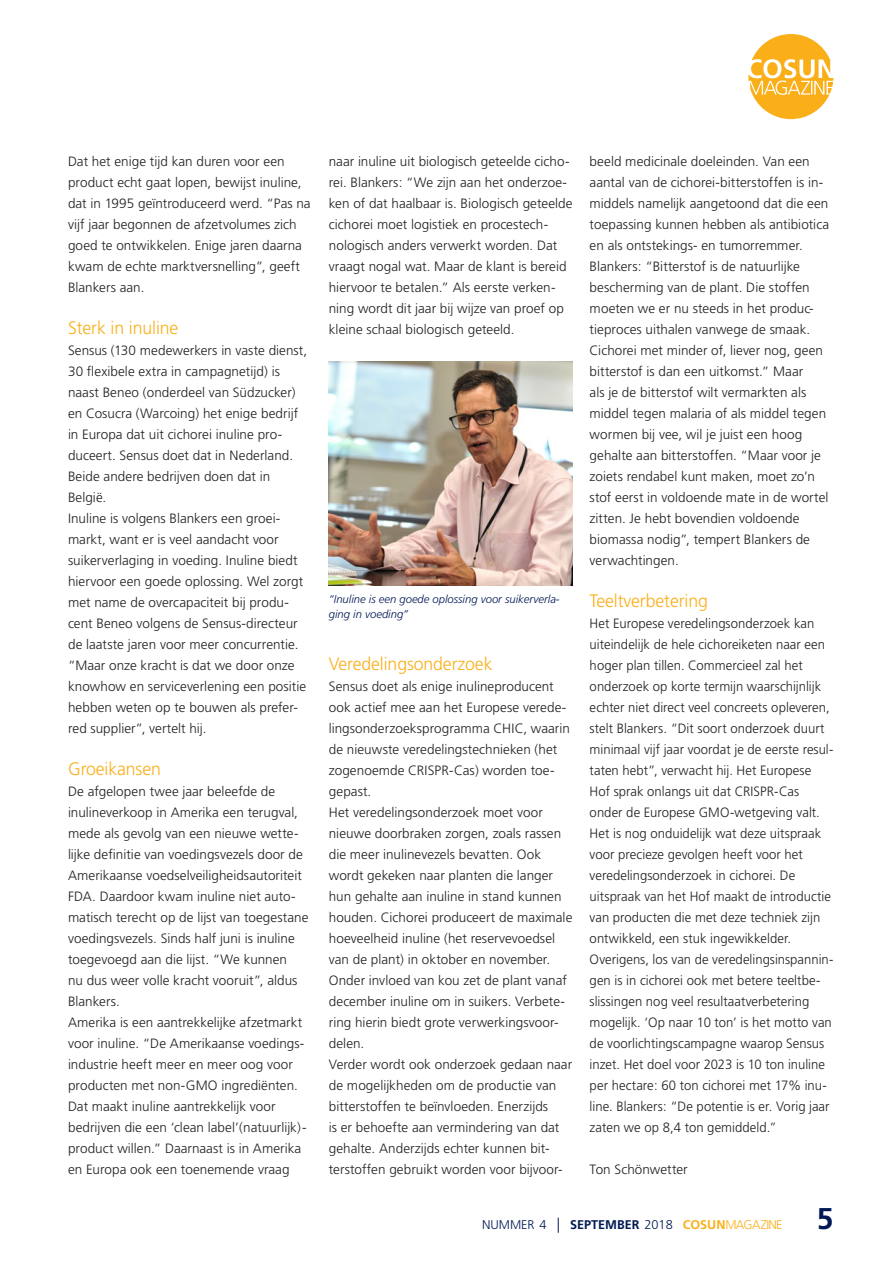
<style>
.page{position:relative;width:893px;height:1263px;background:#fff}
.page>*{position:absolute;margin:0;border:0;box-sizing:border-box;transform-origin:0 0}
.t1{font:700 30px "Frutiger";color:#001954}
.Tussenkop___Quote{font:300 18px "Frutiger";letter-spacing:-.005em;color:#faaf18}
.Platte__body__tekst{font:300 13.5px/21px "Frutiger";color:#231f20}
.t2{font:700 12.6px "Frutiger";color:#001954}
.IRS_Onderschrift{font:italic 300 11.25px/15px "Frutiger";color:#001954}
.s1{font-weight:300}
.s2{font-weight:300;font-size:12.75px}
.s3{font-weight:300;font-size:15px}
.s4{color:#faaf18}
.s5{font-weight:300;color:#faaf18}
</style>
<div class="page">
<img style="left:329px;top:361px;width:244px;height:225px">
<svg style="left:748px;top:34px;width:85px;height:85px"></svg>
<p class="Platte__body__tekst" style="left:68px;top:151px;width:244px">Dat het enige tijd kan duren voor een product echt gaat lopen, bewijst inuline, dat in 1995 geïntroduceerd werd. “Pas na vijf jaar begonnen de afzetvolumes zich goed te ontwikkelen. Enige jaren daarna kwam de echte marktversnelling”, geeft Blankers aan.</p>
<p class="Tussenkop___Quote" style="left:68px;top:317px;width:112px">Sterk in inuline</p>
<p class="Platte__body__tekst" style="left:68px;top:340px;width:241px">Sensus (130 medewerkers in vaste dienst, 30 flexibele extra in campagnetijd) is naast Beneo (onderdeel van Südzucker) en Cosucra (Warcoing) het enige bedrijf in Europa dat uit cichorei inuline pro&shy;duceert. Sensus doet dat in Nederland.<br>Beide andere bedrijven doen dat in België.</p>
<p class="Platte__body__tekst" style="left:68px;top:508px;width:240px">Inuline is volgens Blankers een groei&shy;markt, want er is veel aandacht voor suikerverlaging in voeding. Inuline biedt hiervoor een goede oplossing. Wel zorgt met name de overcapaciteit bij produ&shy;cent Beneo volgens de Sensus-directeur de laatste jaren voor meer concurrentie. “Maar onze kracht is dat we door onze knowhow en serviceverlening een positie hebben weten op te bouwen als prefer&shy;red supplier”, vertelt hij.</p>
<p class="Tussenkop___Quote" style="left:68px;top:758px;width:94px">Groeikansen</p>
<p class="Platte__body__tekst" style="left:68px;top:781px;width:242px">De afgelopen twee jaar beleefde de inulineverkoop in Amerika een terugval, mede als gevolg van een nieuwe wette&shy;lijke definitie van voedingsvezels door de Amerikaanse voedselveiligheidsautoriteit FDA. Daardoor kwam inuline niet auto&shy;matisch terecht op de lijst van toegestane voedingsvezels. Sinds half juni is inuline toegevoegd aan die lijst. “We kunnen<br>nu dus weer volle kracht vooruit”, aldus Blankers.</p>
<p class="Platte__body__tekst" style="left:68px;top:1012px;width:240px">Amerika is een aantrekkelijke afzetmarkt voor inuline. “De Amerikaanse voedings&shy;industrie heeft meer en meer oog voor producten met non-GMO ingrediënten.<br>Dat maakt inuline aantrekkelijk voor bedrijven die een ‘clean label’(natuurlijk)- product willen.” Daarnaast is in Amerika en Europa ook een toenemende vraag</p>
<p class="Platte__body__tekst" style="left:329px;top:151px;width:245px">naar inuline uit biologisch geteelde cicho&shy;rei. Blankers: “We zijn aan het onderzoe&shy;ken of dat haalbaar is. Biologisch geteelde cichorei moet logistiek en procestech&shy;nologisch anders verwerkt worden. Dat vraagt nogal wat. Maar de klant is bereid hiervoor te betalen.” Als eerste verken&shy;ning wordt dit jaar bij wijze van proef op kleine schaal biologisch geteeld.</p>
<p class="IRS_Onderschrift" style="left:329px;top:591px;width:232px">“Inuline is een goede oplossing voor suikerverla&shy;ging in voeding”</p>
<p class="Tussenkop___Quote" style="left:329px;top:653px;width:165px">Veredelingsonderzoek</p>
<p class="Platte__body__tekst" style="left:329px;top:676px;width:242px">Sensus doet als enige inulineproducent ook actief mee aan het Europese verede&shy;lingsonderzoeksprogramma CHIC, waarin de nieuwste veredelingstechnieken (het zogenoemde CRISPR-Cas) worden toe&shy;gepast.</p>
<p class="Platte__body__tekst" style="left:329px;top:802px;width:245px">Het veredelingsonderzoek moet voor nieuwe doorbraken zorgen, zoals rassen die meer inulinevezels bevatten. Ook wordt gekeken naar planten die langer hun gehalte aan inuline in stand kunnen houden. Cichorei produceert de maximale hoeveelheid inuline (het reservevoedsel van de plant) in oktober en november.<br>Onder invloed van kou zet de plant vanaf december inuline om in suikers. Verbete&shy;ring hierin biedt grote verwerkingsvoor&shy;delen.</p>
<p class="Platte__body__tekst" style="left:329px;top:1054px;width:245px">Verder wordt ook onderzoek gedaan naar de mogelijkheden om de productie van bitterstoffen te beïnvloeden. Enerzijds<br>is er behoefte aan vermindering van dat gehalte. Anderzijds echter kunnen bit&shy;terstoffen gebruikt worden voor bijvoor-</p>
<p class="Platte__body__tekst" style="left:590px;top:151px;width:241px">beeld medicinale doeleinden. Van een aantal van de cichorei-bitterstoffen is in&shy;middels namelijk aangetoond dat die een toepassing kunnen hebben als antibiotica en als ontstekings- en tumorremmer.</p>
<p class="Platte__body__tekst" style="left:590px;top:256px;width:240px">Blankers: “Bitterstof is de natuurlijke bescherming van de plant. Die stoffen moeten we er nu steeds in het produc&shy;tieproces uithalen vanwege de smaak.<br>Cichorei met minder of, liever nog, geen bitterstof is dan een uitkomst.” Maar<br>als je de bitterstof wilt vermarkten als middel tegen malaria of als middel tegen wormen bij vee, wil je juist een hoog gehalte aan bitterstoffen. “Maar voor je zoiets rendabel kunt maken, moet zo’n stof eerst in voldoende mate in de wortel zitten. Je hebt bovendien voldoende biomassa nodig”, tempert Blankers de verwachtingen.</p>
<p class="Tussenkop___Quote" style="left:590px;top:590px;width:120px">Teeltverbetering</p>
<p class="Platte__body__tekst" style="left:590px;top:613px;width:245px">Het Europese veredelingsonderzoek kan uiteindelijk de hele cichoreiketen naar een hoger plan tillen. Commercieel zal het onderzoek op korte termijn waarschijnlijk echter niet direct veel concreets opleveren, stelt Blankers. “Dit soort onderzoek duurt minimaal vijf jaar voordat je de eerste resul&shy;taten hebt”, verwacht hij. Het Europese Hof sprak onlangs uit dat CRISPR-Cas onder de Europese GMO-wetgeving valt.<br>Het is nog onduidelijk wat deze uitspraak voor precieze gevolgen heeft voor het veredelingsonderzoek in cichorei. De uitspraak van het Hof maakt de introductie van producten die met deze techniek zijn ontwikkeld, een stuk ingewikkelder.</p>
<p class="Platte__body__tekst" style="left:590px;top:949px;width:245px">Overigens, los van de veredelingsinspannin&shy;gen is in cichorei ook met betere teeltbe&shy;slissingen nog veel resultaatverbetering mogelijk. ‘Op naar 10 ton’ is het motto van de voorlichtingscampagne waarop Sensus inzet. Het doel voor 2023 is 10 ton inuline per hectare: 60 ton cichorei met 17% inu&shy;line. Blankers: “De potentie is er. Vorig jaar zaten we op 8,4 ton gemiddeld.”</p>
<p class="Platte__body__tekst" style="left:590px;top:1159px;width:100px">Ton Schönwetter</p>
<p class="t2" style="left:482px;top:1217px;width:302px"><span class="s1">NUMMER</span> <span class="s2">4</span> <span class="s3">|</span> SEPTEMBER <span class="s2">2018</span> <span class="s4">COSUN</span><span class="s5">MAGAZINE</span></p>
<h1 class="t1" style="left:817px;top:1201px;width:18px">5</h1>
</div>
